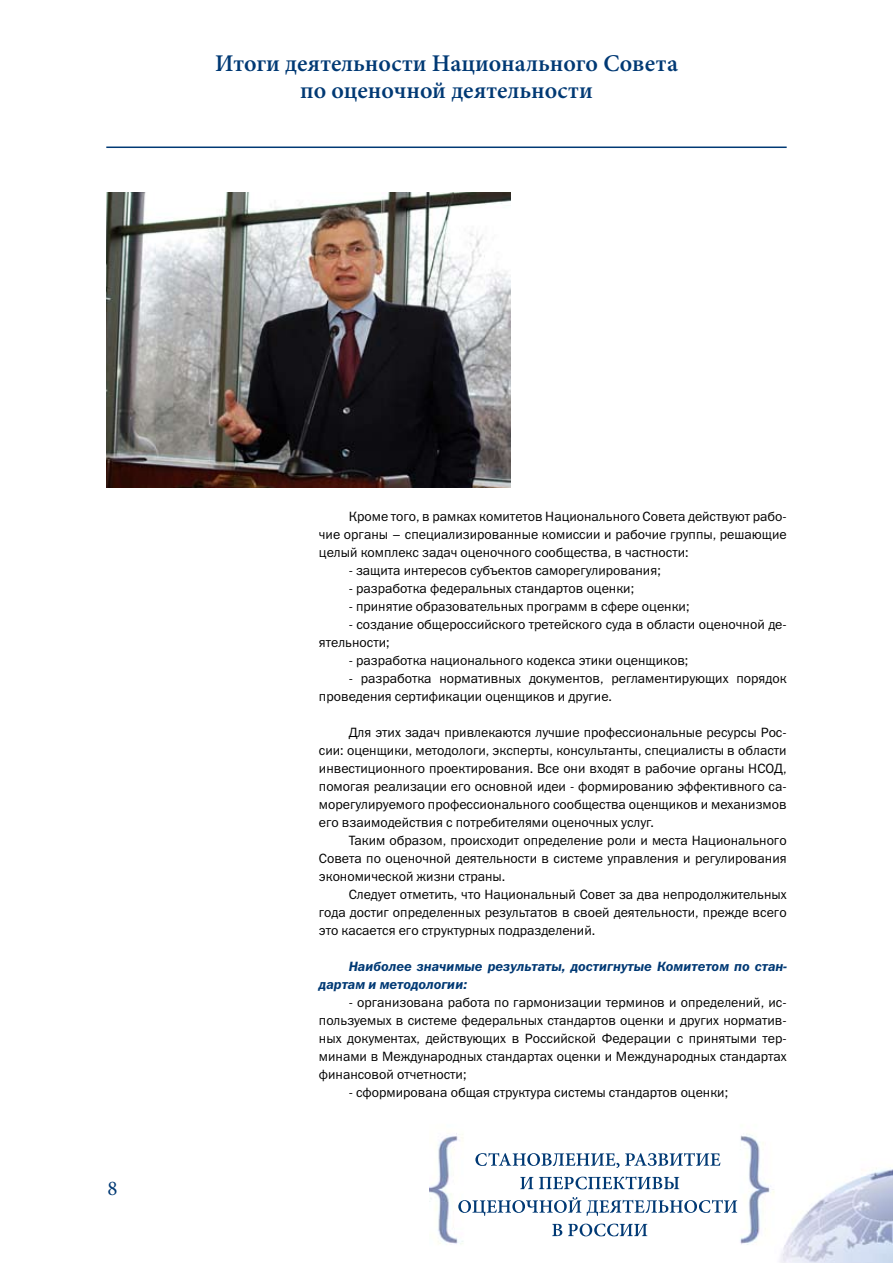
<style>
.page{position:relative;width:893px;height:1263px;background:#fff}
.page>*{position:absolute;margin:0;border:0;box-sizing:border-box;transform-origin:0 0}
.t1{font:600 24px/27px "Minion Pro";color:#003974;text-align:center}
.t2{font:13.5px/18px "Franklin Gothic Book C";color:#000;text-align:justify}
.t3{font:italic 13.5px/18px "Franklin Gothic Demi C";color:#003974}
</style>
<div class="page">
<img style="left:429px;top:1133px;width:464px;height:130px">
<svg style="left:475px;top:1153px;width:245px;height:15px"></svg>
<svg style="left:520px;top:1177px;width:13px;height:12px"></svg>
<svg style="left:539px;top:1176px;width:140px;height:13px"></svg>
<svg style="left:458px;top:1197px;width:123px;height:19px"></svg>
<svg style="left:587px;top:1200px;width:150px;height:16px"></svg>
<svg style="left:552px;top:1224px;width:10px;height:12px"></svg>
<svg style="left:568px;top:1223px;width:79px;height:13px"></svg>
<hr style="left:106px;top:147px;width:681px;height:1px;background:#003974">
<img style="left:106px;top:193px;width:404px;height:295px">
<p class="t1" style="left:215px;top:51px;width:464px">Итоги деятельности Национального Совета по оценочной деятельности</p>
<p class="t2" style="left:319px;top:507px;width:469px;text-indent:30px">Кроме того, в рамках комитетов Национального Совета действуют рабо&shy;чие органы – специализированные комиссии и рабочие группы, решающие целый комплекс задач оценочного сообщества, в частности:</p>
<p class="t2" style="left:349px;top:561px;width:314px">- защита интересов субъектов саморегулирования;</p>
<p class="t2" style="left:349px;top:579px;width:287px">- разработка федеральных стандартов оценки;</p>
<p class="t2" style="left:349px;top:597px;width:342px">- принятие образовательных программ в сфере оценки;</p>
<p class="t2" style="left:319px;top:615px;width:469px;text-indent:30px">- создание общероссийского третейского суда в области оценочной де&shy;ятельности;</p>
<p class="t2" style="left:349px;top:651px;width:341px">- разработка национального кодекса этики оценщиков;</p>
<p class="t2" style="left:319px;top:669px;width:469px;text-indent:30px">- разработка нормативных документов, регламентирующих порядок проведения сертификации оценщиков и другие.</p>
<p class="t2" style="left:349px;top:723px;width:439px">Для этих задач привлекаются лучшие профессиональные ресурсы Рос-</p>
<p class="t2" style="left:319px;top:741px;width:469px">сии: оценщики, методологи, эксперты, консультанты, специалисты в области</p>
<p class="t2" style="left:319px;top:759px;width:469px">инвестиционного проектирования. Все они входят в рабочие органы НСОД,</p>
<p class="t2" style="left:319px;top:777px;width:469px">помогая реализации его основной идеи - формированию эффективного са-</p>
<p class="t2" style="left:319px;top:795px;width:469px">морегулируемого профессионального сообщества оценщиков и механизмов</p>
<p class="t2" style="left:319px;top:813px;width:337px">его взаимодействия с потребителями оценочных услуг.</p>
<p class="t2" style="left:349px;top:831px;width:439px">Таким образом, происходит определение роли и места Национального</p>
<p class="t2" style="left:319px;top:849px;width:469px">Совета по оценочной деятельности в системе управления и регулирования</p>
<p class="t2" style="left:319px;top:867px;width:188px">экономической жизни страны.</p>
<p class="t2" style="left:349px;top:885px;width:439px">Следует отметить, что Национальный Совет за два непродолжительных</p>
<p class="t2" style="left:319px;top:903px;width:469px">года достиг определенных результатов в своей деятельности, прежде всего</p>
<p class="t2" style="left:319px;top:921px;width:278px">это касается его структурных подразделений.</p>
<p class="t3" style="left:319px;top:957px;width:469px;text-indent:30px">Наиболее значимые результаты, достигнутые Комитетом по стан&shy;дартам и методологии:</p>
<p class="t2" style="left:319px;top:993px;width:469px;text-indent:30px">- организована работа по гармонизации терминов и определений, ис&shy;пользуемых в системе федеральных стандартов оценки и других норматив&shy;ных документах, действующих в Российской Федерации с принятыми тер&shy;минами в Международных стандартах оценки и Международных стандартах финансовой отчетности;</p>
<p class="t2" style="left:349px;top:1083px;width:381px">- сформирована общая структура системы стандартов оценки;</p>
</div>
